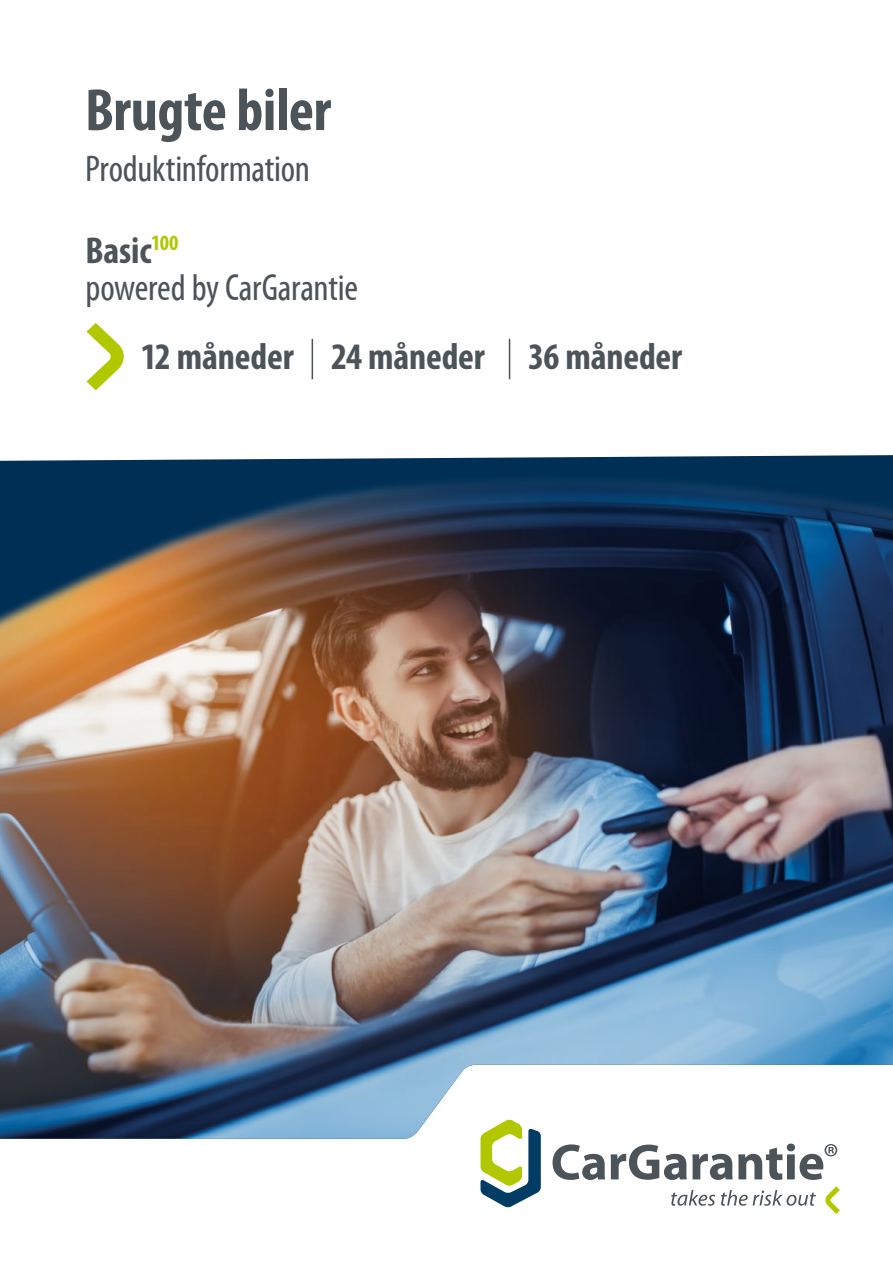
<style>
.page{position:relative;width:893px;height:1263px;background:#fff}
.page>*{position:absolute;margin:0;border:0;box-sizing:border-box;transform-origin:0 0}
.t1{font:700 condensed 60px "Myriad Pro";letter-spacing:-.005em;color:#4c5459}
.t2{font:condensed 37.5px/81.3px "Myriad Pro";letter-spacing:-.01em;color:#4c5459}
.t3{font:700 condensed 37.5px "Myriad Pro";letter-spacing:-.005em;color:#4c5459}
.s1{font-weight:700}
</style>
<div class="page">
<hr style="left:312px;top:339px;width:1px;height:40px;background:#4c5459">
<hr style="left:509px;top:339px;width:1px;height:40px;background:#4c5459">
<svg style="left:86px;top:323px;width:38px;height:67px"></svg>
<svg style="left:480px;top:1139px;width:61px;height:68px"></svg>
<svg style="left:553px;top:1144px;width:52px;height:36px"></svg>
<svg style="left:825px;top:1186px;width:15px;height:28px"></svg>
<svg style="left:671px;top:1190px;width:44px;height:16px"></svg>
<svg style="left:721px;top:1190px;width:95px;height:16px"></svg>
<svg style="left:611px;top:1143px;width:226px;height:37px"></svg>
<img style="left:0;top:462px;width:893px;height:677px">
<h1 class="t1" style="left:85px;top:73px;width:248px">Brugte biler</h1>
<p class="t2" style="left:85px;top:128px;width:227px">Produktinformation<br><span class="s1">Basic</span><sup>100</sup></p>
<p class="t2" style="left:86px;top:247px;width:274px">powered by CarGarantie</p>
<p class="t3" style="left:141px;top:333px;width:543px">12 måneder 24 måneder 36 måneder</p>
</div>
